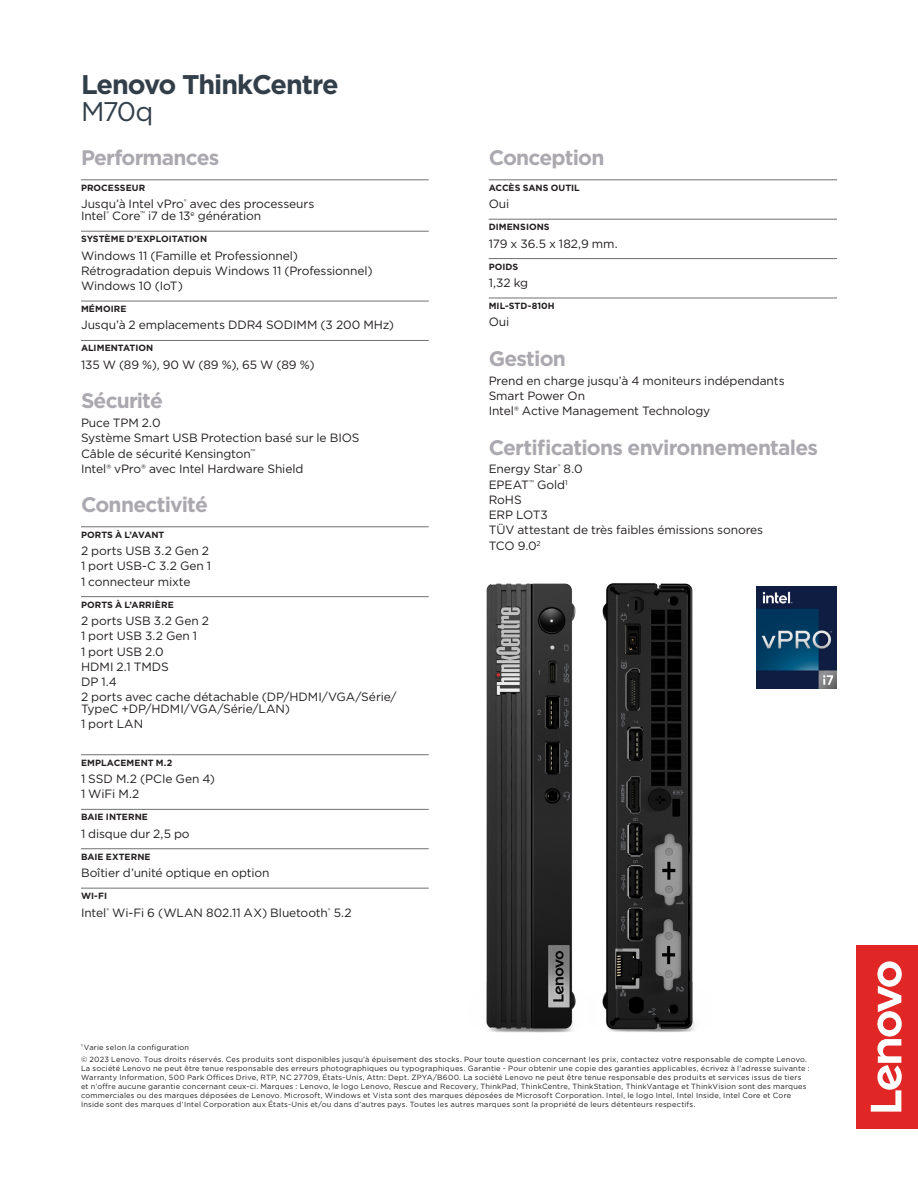
<style>
.page{position:relative;width:918px;height:1188px;background:#fff}
.page>*{position:absolute;margin:0;border:0;box-sizing:border-box;transform-origin:0 0}
.LEN-h2__product_name{font:700 27px/27px "Gotham";letter-spacing:-.04em;color:#323e48}
.LEN-h4__sidebar_gray{font:700 21px "Gotham";letter-spacing:-.04em;color:#aba8b0}
.LEN-p4__specs{font:12px/12px "Gotham";letter-spacing:-.005em;color:#231f20}
.LEN-h6__specs_subhea{font:700 9px "Gotham";letter-spacing:.005em;color:#231f20}
.Disclaimer_main{font:7.5px/9px "Gotham";letter-spacing:.025em;color:#231f20}
.s1{font-weight:400}
</style>
<div class="page">
<img style="left:756px;top:587px;width:81px;height:101px">
<hr style="left:81px;top:180px;width:348px;height:1px;background:#6f7170">
<hr style="left:81px;top:231px;width:348px;height:1px;background:#6f7170">
<hr style="left:81px;top:301px;width:348px;height:1px;background:#6f7170">
<hr style="left:81px;top:340px;width:348px;height:1px;background:#6f7170">
<hr style="left:81px;top:527px;width:348px;height:1px;background:#6f7170">
<hr style="left:81px;top:596px;width:348px;height:1px;background:#6f7170">
<hr style="left:81px;top:754px;width:348px;height:1px;background:#6f7170">
<hr style="left:81px;top:809px;width:348px;height:1px;background:#6f7170">
<hr style="left:81px;top:848px;width:348px;height:1px;background:#6f7170">
<hr style="left:81px;top:888px;width:348px;height:1px;background:#6f7170">
<hr style="left:489px;top:180px;width:348px;height:1px;background:#6f7170">
<hr style="left:489px;top:219px;width:348px;height:1px;background:#6f7170">
<hr style="left:489px;top:258px;width:348px;height:1px;background:#6f7170">
<hr style="left:489px;top:298px;width:348px;height:1px;background:#6f7170">
<img style="left:486px;top:583px;width:90px;height:450px">
<img style="left:602px;top:583px;width:93px;height:449px">
<div style="left:857px;top:945px;width:61px;height:184px;background:#e12725"></div>
<svg style="left:871px;top:961px;width:31px;height:151px"></svg>
<p class="LEN-h2__product_name" style="left:81px;top:70px;width:259px">Lenovo ThinkCentre<br><span class="s1">M70q</span></p>
<p class="LEN-h4__sidebar_gray" style="left:81px;top:144px;width:140px">Performances</p>
<p class="LEN-h6__specs_subhea" style="left:81px;top:182px;width:66px">PROCESSEUR</p>
<p class="LEN-p4__specs" style="left:81px;top:198px;width:235px">Jusqu’à Intel vPro<sup>®</sup> avec des processeurs<br>Intel<sup>®</sup> Core<sup>™</sup> i7 de 13<sup>e</sup> génération</p>
<p class="LEN-h6__specs_subhea" style="left:81px;top:233px;width:128px">SYSTÈME D’EXPLOITATION</p>
<p class="LEN-p4__specs" style="left:81px;top:249px;width:219px">Windows 11 (Famille et Professionnel)</p>
<p class="LEN-p4__specs" style="left:81px;top:264px;width:293px">Rétrogradation depuis Windows 11 (Professionnel)</p>
<p class="LEN-p4__specs" style="left:81px;top:280px;width:103px">Windows 10 (IoT)</p>
<p class="LEN-h6__specs_subhea" style="left:81px;top:303px;width:47px">MÉMOIRE</p>
<p class="LEN-p4__specs" style="left:81px;top:319px;width:314px">Jusqu’à 2 emplacements DDR4 SODIMM (3 200 MHz)</p>
<p class="LEN-h6__specs_subhea" style="left:81px;top:342px;width:74px">ALIMENTATION</p>
<p class="LEN-p4__specs" style="left:81px;top:358px;width:235px">135 W (89 %), 90 W (89 %), 65 W (89 %)</p>
<p class="LEN-h4__sidebar_gray" style="left:81px;top:387px;width:84px">Sécurité</p>
<p class="LEN-p4__specs" style="left:81px;top:417px;width:81px">Puce TPM 2.0</p>
<p class="LEN-p4__specs" style="left:81px;top:432px;width:280px">Système Smart USB Protection basé sur le BIOS</p>
<p class="LEN-p4__specs" style="left:81px;top:447px;width:176px">Câble de sécurité Kensington<sup>™</sup></p>
<p class="LEN-p4__specs" style="left:81px;top:462px;width:224px">Intel® vPro® avec Intel Hardware Shield</p>
<p class="LEN-h4__sidebar_gray" style="left:81px;top:491px;width:128px">Connectivité</p>
<p class="LEN-h6__specs_subhea" style="left:81px;top:529px;width:85px">PORTS À L’AVANT</p>
<p class="LEN-p4__specs" style="left:81px;top:545px;width:130px">2 ports USB 3.2 Gen 2</p>
<p class="LEN-p4__specs" style="left:81px;top:560px;width:132px">1 port USB-C 3.2 Gen 1</p>
<p class="LEN-p4__specs" style="left:81px;top:575px;width:111px">1 connecteur mixte</p>
<p class="LEN-h6__specs_subhea" style="left:81px;top:598px;width:94px">PORTS À L’ARRIÈRE</p>
<p class="LEN-p4__specs" style="left:81px;top:615px;width:130px">2 ports USB 3.2 Gen 2</p>
<p class="LEN-p4__specs" style="left:81px;top:630px;width:118px">1 port USB 3.2 Gen 1</p>
<p class="LEN-p4__specs" style="left:81px;top:645px;width:84px">1 port USB 2.0</p>
<p class="LEN-p4__specs" style="left:81px;top:660px;width:89px">HDMI 2.1 TMDS</p>
<p class="LEN-p4__specs" style="left:81px;top:676px;width:37px">DP 1.4</p>
<p class="LEN-p4__specs" style="left:81px;top:691px;width:317px">2 ports avec cache détachable (DP/HDMI/VGA/Série/<br>TypeC +DP/HDMI/VGA/Série/LAN)</p>
<p class="LEN-p4__specs" style="left:81px;top:718px;width:64px">1 port LAN</p>
<p class="LEN-h6__specs_subhea" style="left:81px;top:757px;width:93px">EMPLACEMENT M.2</p>
<p class="LEN-p4__specs" style="left:81px;top:773px;width:136px">1 SSD M.2 (PCIe Gen 4)</p>
<p class="LEN-p4__specs" style="left:81px;top:788px;width:60px">1 WiFi M.2</p>
<p class="LEN-h6__specs_subhea" style="left:81px;top:811px;width:68px">BAIE INTERNE</p>
<p class="LEN-p4__specs" style="left:81px;top:827px;width:110px">1 disque dur 2,5 po</p>
<p class="LEN-h6__specs_subhea" style="left:81px;top:851px;width:71px">BAIE EXTERNE</p>
<p class="LEN-p4__specs" style="left:81px;top:867px;width:190px">Boîtier d’unité optique en option</p>
<p class="LEN-h6__specs_subhea" style="left:81px;top:890px;width:28px">WI-FI</p>
<p class="LEN-p4__specs" style="left:81px;top:906px;width:272px">Intel<sup>®</sup> Wi-Fi 6 (WLAN 802.11 AX) Bluetooth<sup>®</sup> 5.2</p>
<p class="LEN-h4__sidebar_gray" style="left:489px;top:144px;width:117px">Conception</p>
<p class="LEN-h6__specs_subhea" style="left:489px;top:182px;width:93px">ACCÈS SANS OUTIL</p>
<p class="LEN-p4__specs" style="left:489px;top:198px;width:22px">Oui</p>
<p class="LEN-h6__specs_subhea" style="left:489px;top:221px;width:63px">DIMENSIONS</p>
<p class="LEN-p4__specs" style="left:489px;top:237px;width:130px">179 x 36.5 x 182,9 mm.</p>
<p class="LEN-h6__specs_subhea" style="left:489px;top:260px;width:31px">POIDS</p>
<p class="LEN-p4__specs" style="left:489px;top:276px;width:41px">1,32 kg</p>
<p class="LEN-h6__specs_subhea" style="left:489px;top:300px;width:68px">MIL-STD-810H</p>
<p class="LEN-p4__specs" style="left:489px;top:316px;width:22px">Oui</p>
<p class="LEN-h4__sidebar_gray" style="left:489px;top:344px;width:79px">Gestion</p>
<p class="LEN-p4__specs" style="left:489px;top:374px;width:297px">Prend en charge jusqu’à 4 moniteurs indépendants</p>
<p class="LEN-p4__specs" style="left:489px;top:389px;width:98px">Smart Power On</p>
<p class="LEN-p4__specs" style="left:489px;top:405px;width:223px">Intel® Active Management Technology</p>
<p class="LEN-h4__sidebar_gray" style="left:489px;top:433px;width:331px">Certifications environnementales</p>
<p class="LEN-p4__specs" style="left:489px;top:463px;width:96px">Energy Star<sup>®</sup> 8.0</p>
<p class="LEN-p4__specs" style="left:489px;top:478px;width:80px">EPEAT<sup>™</sup> Gold<sup>1</sup></p>
<p class="LEN-p4__specs" style="left:489px;top:493px;width:35px">RoHS</p>
<p class="LEN-p4__specs" style="left:489px;top:509px;width:61px">ERP LOT3</p>
<p class="LEN-p4__specs" style="left:489px;top:524px;width:276px">TÜV attestant de très faibles émissions sonores</p>
<p class="LEN-p4__specs" style="left:489px;top:539px;width:54px">TCO 9.0<sup>2</sup></p>
<p class="Disclaimer_main" style="left:81px;top:1042px;width:110px"><sup>1</sup> Varie selon la configuration</p>
<p class="Disclaimer_main" style="left:81px;top:1055px;width:730px">© 2023 Lenovo. Tous droits réservés. Ces produits sont disponibles jusqu’à épuisement des stocks. Pour toute question concernant les prix, contactez votre responsable de compte Lenovo.<br>La société Lenovo ne peut être tenue responsable des erreurs photographiques ou typographiques. Garantie - Pour obtenir une copie des garanties applicables, écrivez à l’adresse suivante :<br>Warranty Information, 500 Park Offices Drive, RTP, NC 27709, États-Unis, Attn: Dept. ZPYA/B600. La société Lenovo ne peut être tenue responsable des produits et services issus de tiers et n’offre aucune garantie concernant ceux-ci. Marques : Lenovo, le logo Lenovo, Rescue and Recovery, ThinkPad, ThinkCentre, ThinkStation, ThinkVantage et ThinkVision sont des marques commerciales ou des marques déposées de Lenovo. Microsoft, Windows et Vista sont des marques déposées de Microsoft Corporation. Intel, le logo Intel, Intel Inside, Intel Core et Core Inside sont des marques d’Intel Corporation aux États-Unis et/ou dans d’autres pays. Toutes les autres marques sont la propriété de leurs détenteurs respectifs.</p>
</div>
